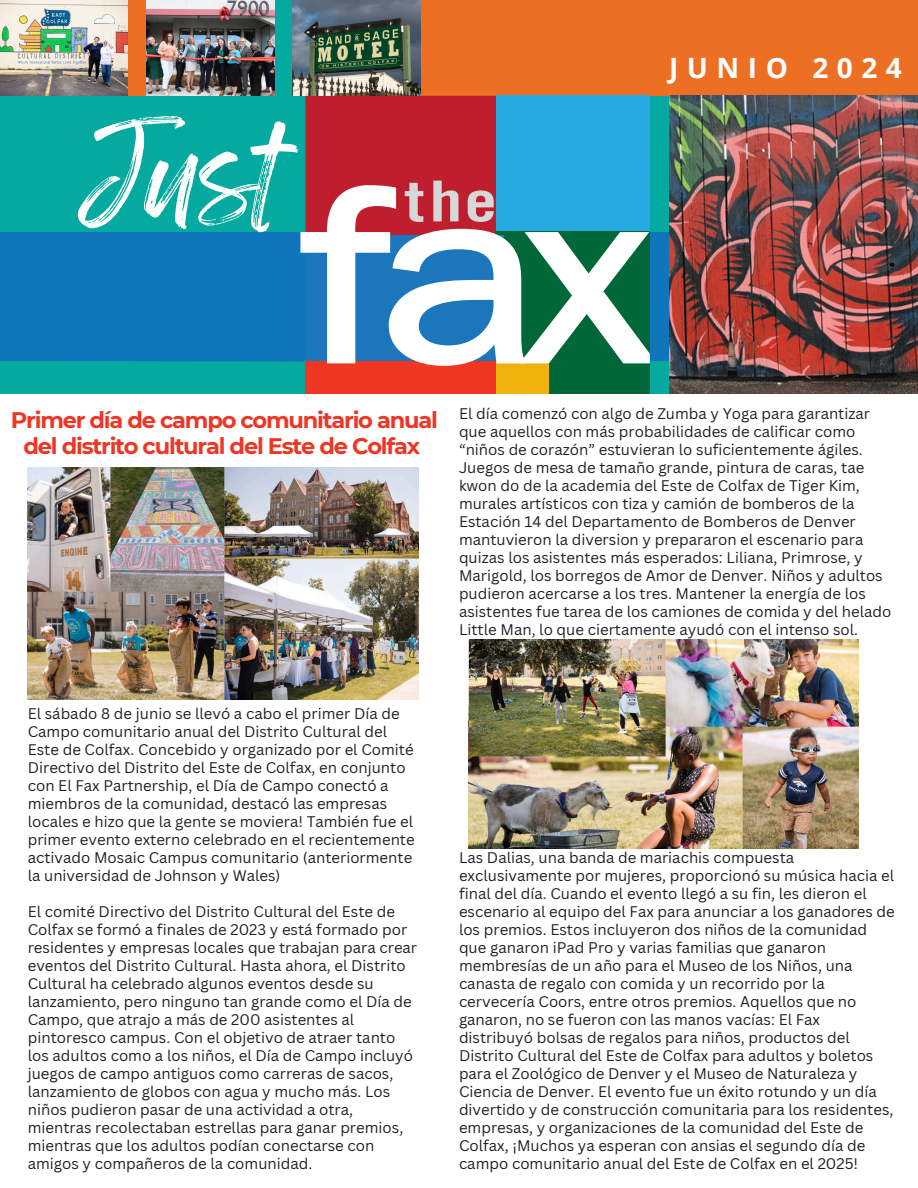
<style>
.page{position:relative;width:918px;height:1188px;background:#fff}
.page>*{position:absolute;margin:0;border:0;box-sizing:border-box;transform-origin:0 0}
.t1{font:107.1px "Feeling Passionate";color:#fff}
.t2{font:700 28.05px "Open Sans";letter-spacing:.305em;color:#fff}
.t3{font:700 22.5px/25.8px "Montserrat";letter-spacing:-.05em;color:#ef3524;text-align:center}
.t4{font:15px/18px "Canva Sans";color:#231f20}
</style>
<div class="page">
<div style="left:0;top:232px;width:669px;height:129px;background:#0f76bb"></div>
<div style="left:0;top:361px;width:669px;height:33px;background:#04a99f"></div>
<div style="left:0;top:96px;width:669px;height:136px;background:#04a99f"></div>
<div style="left:419px;top:1px;width:499px;height:95px;background:#ec6f24"></div>
<div style="left:252px;top:1px;width:56px;height:95px;background:#04a99f"></div>
<div style="left:96px;top:1px;width:56px;height:95px;background:#ec6f24"></div>
<img style="left:669px;top:96px;width:249px;height:298px">
<div style="left:496px;top:232px;width:154px;height:162px;background:#006838"></div>
<div style="left:305px;top:361px;width:193px;height:33px;background:#ef3524"></div>
<div style="left:496px;top:361px;width:53px;height:33px;background:#efb20e"></div>
<svg style="left:300px;top:96px;width:350px;height:270px"></svg>
<img style="left:27px;top:468px;width:392px;height:232px">
<img style="left:0;top:1px;width:128px;height:95px">
<img style="left:293px;top:1px;width:128px;height:95px">
<img style="left:146px;top:1px;width:128px;height:95px">
<img style="left:468px;top:639px;width:390px;height:209px">
<p class="t1" style="left:79px;top:88px;width:206px">Just</p>
<h3 class="t2" style="left:669px;top:48px;width:234px">JUNIO 2024</h3>
<p class="t3" style="left:11px;top:407px;width:429px">Primer día de campo comunitario anual del distrito cultural del Este de Colfax</p>
<p class="t4" style="left:459px;top:404px;width:434px">El día comenzó con algo de Zumba y Yoga para garantizar que aquellos con más probabilidades de calificar como “niños de corazón” estuvieran lo suficientemente ágiles.<br>Juegos de mesa de tamaño grande, pintura de caras, tae kwon do de la academia del Este de Colfax de Tiger Kim, murales artísticos con tiza y camión de bomberos de la Estación 14 del Departamento de Bomberos de Denver mantuvieron la diversion y prepararon el escenario para quizas los asistentes más esperados: Liliana, Primrose, y Marigold, los borregos de Amor de Denver. Niños y adultos pudieron acercarse a los tres. Mantener la energía de los asistentes fue tarea de los camiones de comida y del helado Little Man, lo que ciertamente ayudó con el intenso sol.</p>
<p class="t4" style="left:28px;top:704px;width:388px">El sábado 8 de junio se llevó a cabo el primer Día de Campo comunitario anual del Distrito Cultural del Este de Colfax. Concebido y organizado por el Comité Directivo del Distrito del Este de Colfax, en conjunto con El Fax Partnership, el Día de Campo conectó a miembros de la comunidad, destacó las empresas locales e hizo que la gente se moviera! También fue el primer evento externo celebrado en el recientemente activado Mosaic Campus comunitario (anteriormente la universidad de Johnson y Wales)</p>
<p class="t4" style="left:28px;top:902px;width:391px">El comité Directivo del Distrito Cultural del Este de Colfax se formó a finales de 2023 y está formado por residentes y empresas locales que trabajan para crear eventos del Distrito Cultural. Hasta ahora, el Distrito Cultural ha celebrado algunos eventos desde su lanzamiento, pero ninguno tan grande como el Día de Campo, que atrajo a más de 200 asistentes al pintoresco campus. Con el objetivo de atraer tanto los adultos como a los niños, el Día de Campo incluyó juegos de campo antiguos como carreras de sacos, lanzamiento de globos con agua y mucho más. Los niños pudieron pasar de una actividad a otra, mientras recolectaban estrellas para ganar premios, mientras que los adultos podían conectarse con amigos y compañeros de la comunidad.</p>
<p class="t4" style="left:459px;top:848px;width:437px">Las Dalias, una banda de mariachis compuesta exclusivamente por mujeres, proporcionó su música hacia el final del día. Cuando el evento llegó a su fin, les dieron el escenario al equipo del Fax para anunciar a los ganadores de los premios. Estos incluyeron dos niños de la comunidad que ganaron iPad Pro y varias familias que ganaron membresías de un año para el Museo de los Niños, una canasta de regalo con comida y un recorrido por la cervecería Coors, entre otros premios. Aquellos que no ganaron, no se fueron con las manos vacías: El Fax distribuyó bolsas de regalos para niños, productos del Distrito Cultural del Este de Colfax para adultos y boletos para el Zoológico de Denver y el Museo de Naturaleza y Ciencia de Denver. El evento fue un éxito rotundo y un día divertido y de construcción comunitaria para los residentes, empresas, y organizaciones de la comunidad del Este de Colfax, ¡Muchos ya esperan con ansias el segundo día de campo comunitario anual del Este de Colfax en el 2025!</p>
</div>
